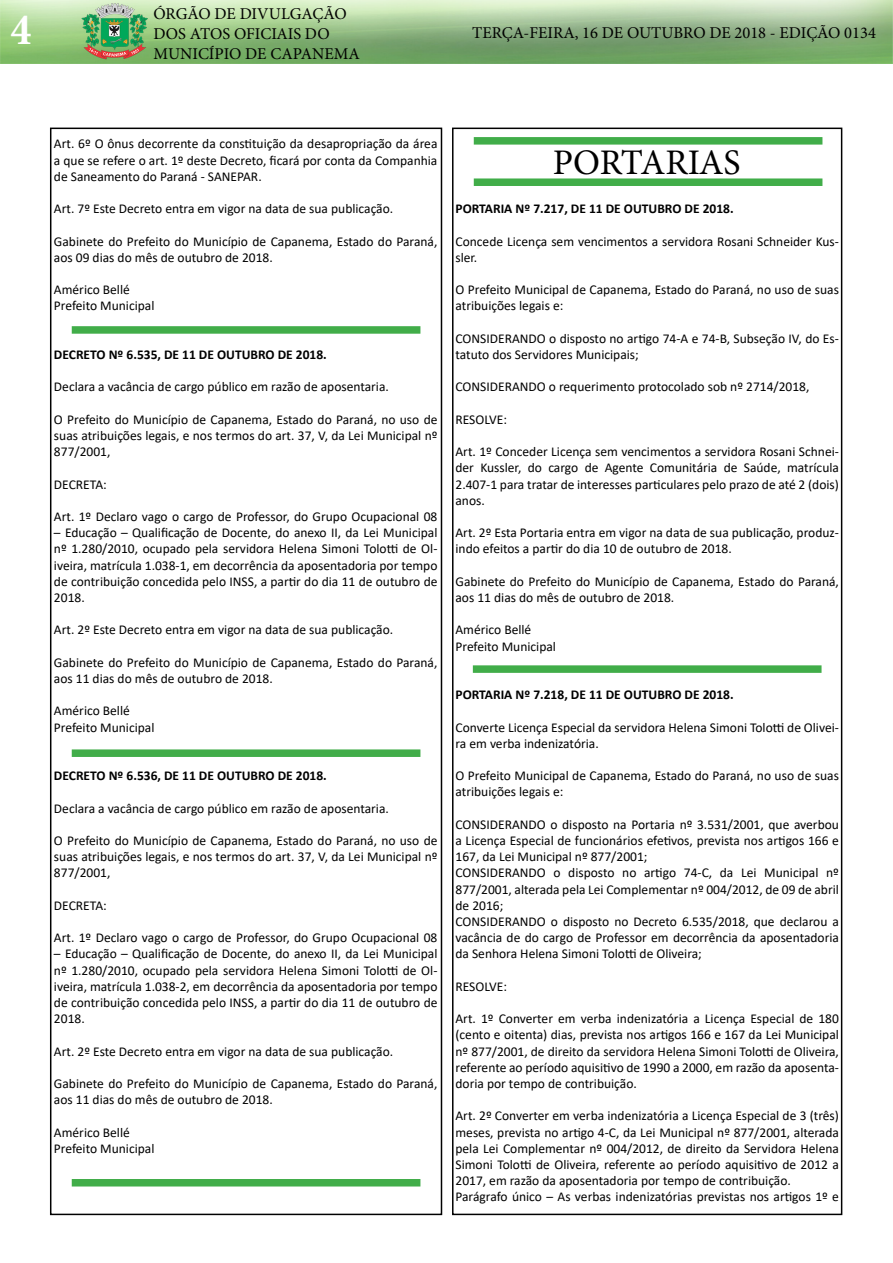
<style>
.page{position:relative;width:893px;height:1263px;background:#fff}
.page>*{position:absolute;margin:0;border:0;box-sizing:border-box;transform-origin:0 0}
.t1{font:700 condensed 45px "Minion Pro";color:#fff}
.t2{font:36px "Minion Pro";letter-spacing:-.005em;color:#000}
.t3{font:16.5px/19.8px "Minion Pro";color:#000}
.t4{font:13.5px/16.2px "Calibri";color:#000}
.t5{font:700 13.5px "Calibri";color:#000}
</style>
<div class="page">
<div style="left:50px;top:128px;width:392px;height:1087px;border:2px solid #000"></div>
<img style="left:0;top:0;width:893px;height:64px">
<div style="left:452px;top:128px;width:390px;height:1087px;border:2px solid #000"></div>
<div style="left:72px;top:326px;width:348px;height:8px;background:#41ad49"></div>
<div style="left:72px;top:749px;width:348px;height:8px;background:#41ad49"></div>
<div style="left:72px;top:1179px;width:348px;height:7px;background:#41ad49"></div>
<div style="left:474px;top:137px;width:348px;height:8px;background:#41ad49"></div>
<div style="left:474px;top:178px;width:348px;height:8px;background:#41ad49"></div>
<div style="left:473px;top:665px;width:348px;height:8px;background:#41ad49"></div>
<h1 class="t1" style="left:11px;top:-1px;width:22px">4</h1>
<p class="t3" style="left:153px;top:4px;width:208px">ÓRGÃO DE DIVULGAÇÃO<br>DOS ATOS OFICIAIS DO<br>MUNICÍPIO DE CAPANEMA</p>
<p class="t3" style="left:472px;top:23px;width:405px">TERÇA-FEIRA, 16 DE OUTUBRO DE 2018 - EDIÇÃO 0134</p>
<p class="t4" style="left:54px;top:135px;width:385px;text-align:justify">Art. 6º O ônus decorrente da constituição da desapropriação da área a que se refere o art. 1º deste Decreto, ficará por conta da Companhia de Saneamento do Paraná - SANEPAR.</p>
<p class="t4" style="left:54px;top:200px;width:341px">Art. 7º Este Decreto entra em vigor na data de sua publicação.</p>
<p class="t4" style="left:54px;top:233px;width:385px">Gabinete do Prefeito do Município de Capanema, Estado do Paraná, aos 09 dias do mês de outubro de 2018.</p>
<p class="t4" style="left:54px;top:281px;width:102px">Américo Bellé<br>Prefeito Municipal</p>
<p class="t5" style="left:54px;top:345px;width:274px">DECRETO Nº 6.535, DE 11 DE OUTUBRO DE 2018.</p>
<p class="t4" style="left:54px;top:378px;width:336px">Declara a vacância de cargo público em razão de aposentaria.</p>
<p class="t4" style="left:54px;top:411px;width:385px;text-align:justify">O Prefeito do Município de Capanema, Estado do Paraná, no uso de suas atribuições legais, e nos termos do art. 37, V, da Lei Municipal nº 877/2001,</p>
<p class="t4" style="left:54px;top:476px;width:54px">DECRETA:</p>
<p class="t4" style="left:54px;top:508px;width:385px">Art. 1º Declaro vago o cargo de Professor, do Grupo Ocupacional 08</p>
<p class="t4" style="left:54px;top:524px;width:385px;text-align:justify">– Educação – Qualificação de Docente, do anexo II, da Lei Municipal nº 1.280/2010, ocupado pela servidora Helena Simoni Tolotti de Ol&shy;iveira, matrícula 1.038-1, em decorrência da aposentadoria por tempo de contribuição concedida pelo INSS, a partir do dia 11 de outubro de 2018.</p>
<p class="t4" style="left:54px;top:621px;width:341px">Art. 2º Este Decreto entra em vigor na data de sua publicação.</p>
<p class="t4" style="left:54px;top:654px;width:385px">Gabinete do Prefeito do Município de Capanema, Estado do Paraná, aos 11 dias do mês de outubro de 2018.</p>
<p class="t4" style="left:54px;top:702px;width:102px">Américo Bellé<br>Prefeito Municipal</p>
<p class="t5" style="left:54px;top:766px;width:274px">DECRETO Nº 6.536, DE 11 DE OUTUBRO DE 2018.</p>
<p class="t4" style="left:54px;top:800px;width:336px">Declara a vacância de cargo público em razão de aposentaria.</p>
<p class="t4" style="left:54px;top:832px;width:385px;text-align:justify">O Prefeito do Município de Capanema, Estado do Paraná, no uso de suas atribuições legais, e nos termos do art. 37, V, da Lei Municipal nº 877/2001,</p>
<p class="t4" style="left:54px;top:897px;width:54px">DECRETA:</p>
<p class="t4" style="left:54px;top:929px;width:385px">Art. 1º Declaro vago o cargo de Professor, do Grupo Ocupacional 08</p>
<p class="t4" style="left:54px;top:945px;width:385px;text-align:justify">– Educação – Qualificação de Docente, do anexo II, da Lei Municipal nº 1.280/2010, ocupado pela servidora Helena Simoni Tolotti de Ol&shy;iveira, matrícula 1.038-2, em decorrência da aposentadoria por tempo de contribuição concedida pelo INSS, a partir do dia 11 de outubro de 2018.</p>
<p class="t4" style="left:54px;top:1043px;width:341px">Art. 2º Este Decreto entra em vigor na data de sua publicação.</p>
<p class="t4" style="left:54px;top:1075px;width:385px">Gabinete do Prefeito do Município de Capanema, Estado do Paraná, aos 11 dias do mês de outubro de 2018.</p>
<p class="t4" style="left:54px;top:1124px;width:102px">Américo Bellé<br>Prefeito Municipal</p>
<h2 class="t2" style="left:553px;top:138px;width:189px">PORTARIAS</h2>
<p class="t5" style="left:455px;top:199px;width:280px">PORTARIA Nº 7.217, DE 11 DE OUTUBRO DE 2018.</p>
<p class="t4" style="left:455px;top:233px;width:385px">Concede Licença sem vencimentos a servidora Rosani Schneider Kus&shy;sler.</p>
<p class="t4" style="left:455px;top:281px;width:385px">O Prefeito Municipal de Capanema, Estado do Paraná, no uso de suas atribuições legais e:</p>
<p class="t4" style="left:455px;top:330px;width:385px">CONSIDERANDO o disposto no artigo 74-A e 74-B, Subseção IV, do Es&shy;tatuto dos Servidores Municipais;</p>
<p class="t4" style="left:455px;top:378px;width:355px">CONSIDERANDO o requerimento protocolado sob nº 2714/2018,</p>
<p class="t4" style="left:455px;top:411px;width:53px">RESOLVE:</p>
<p class="t4" style="left:455px;top:443px;width:385px;text-align:justify">Art. 1º Conceder Licença sem vencimentos a servidora Rosani Schnei&shy;der Kussler, do cargo de Agente Comunitária de Saúde, matrícula 2.407-1 para tratar de interesses particulares pelo prazo de até 2 (dois) anos.</p>
<p class="t4" style="left:455px;top:524px;width:385px">Art. 2º Esta Portaria entra em vigor na data de sua publicação, produz&shy;indo efeitos a partir do dia 10 de outubro de 2018.</p>
<p class="t4" style="left:455px;top:573px;width:385px">Gabinete do Prefeito do Município de Capanema, Estado do Paraná, aos 11 dias do mês de outubro de 2018.</p>
<p class="t4" style="left:455px;top:621px;width:102px">Américo Bellé<br>Prefeito Municipal</p>
<p class="t5" style="left:455px;top:685px;width:280px">PORTARIA Nº 7.218, DE 11 DE OUTUBRO DE 2018.</p>
<p class="t4" style="left:455px;top:719px;width:385px">Converte Licença Especial da servidora Helena Simoni Tolotti de Olivei&shy;ra em verba indenizatória.</p>
<p class="t4" style="left:455px;top:767px;width:385px">O Prefeito Municipal de Capanema, Estado do Paraná, no uso de suas atribuições legais e:</p>
<p class="t4" style="left:455px;top:816px;width:385px">CONSIDERANDO o disposto na Portaria nº 3.531/2001, que averbou a Licença Especial de funcionários efetivos, prevista nos artigos 166 e 167, da Lei Municipal nº 877/2001;<br>CONSIDERANDO o disposto no artigo 74-C, da Lei Municipal nº 877/2001, alterada pela Lei Complementar nº 004/2012, de 09 de abril de 2016;<br>CONSIDERANDO o disposto no Decreto 6.535/2018, que declarou a vacância de do cargo de Professor em decorrência da aposentadoria da Senhora Helena Simoni Tolotti de Oliveira;</p>
<p class="t4" style="left:455px;top:978px;width:53px">RESOLVE:</p>
<p class="t4" style="left:455px;top:1010px;width:385px;text-align:justify">Art. 1º Converter em verba indenizatória a Licença Especial de 180 (cento e oitenta) dias, prevista nos artigos 166 e 167 da Lei Municipal nº 877/2001, de direito da servidora Helena Simoni Tolotti de Oliveira, referente ao período aquisitivo de 1990 a 2000, em razão da aposenta&shy;doria por tempo de contribuição.</p>
<p class="t4" style="left:455px;top:1107px;width:385px">Art. 2º Converter em verba indenizatória a Licença Especial de 3 (três) meses, prevista no artigo 4-C, da Lei Municipal nº 877/2001, alterada pela Lei Complementar nº 004/2012, de direito da Servidora Helena Simoni Tolotti de Oliveira, referente ao período aquisitivo de 2012 a 2017, em razão da aposentadoria por tempo de contribuição.<br>Parágrafo único – As verbas indenizatórias previstas nos artigos 1º e</p>
</div>
